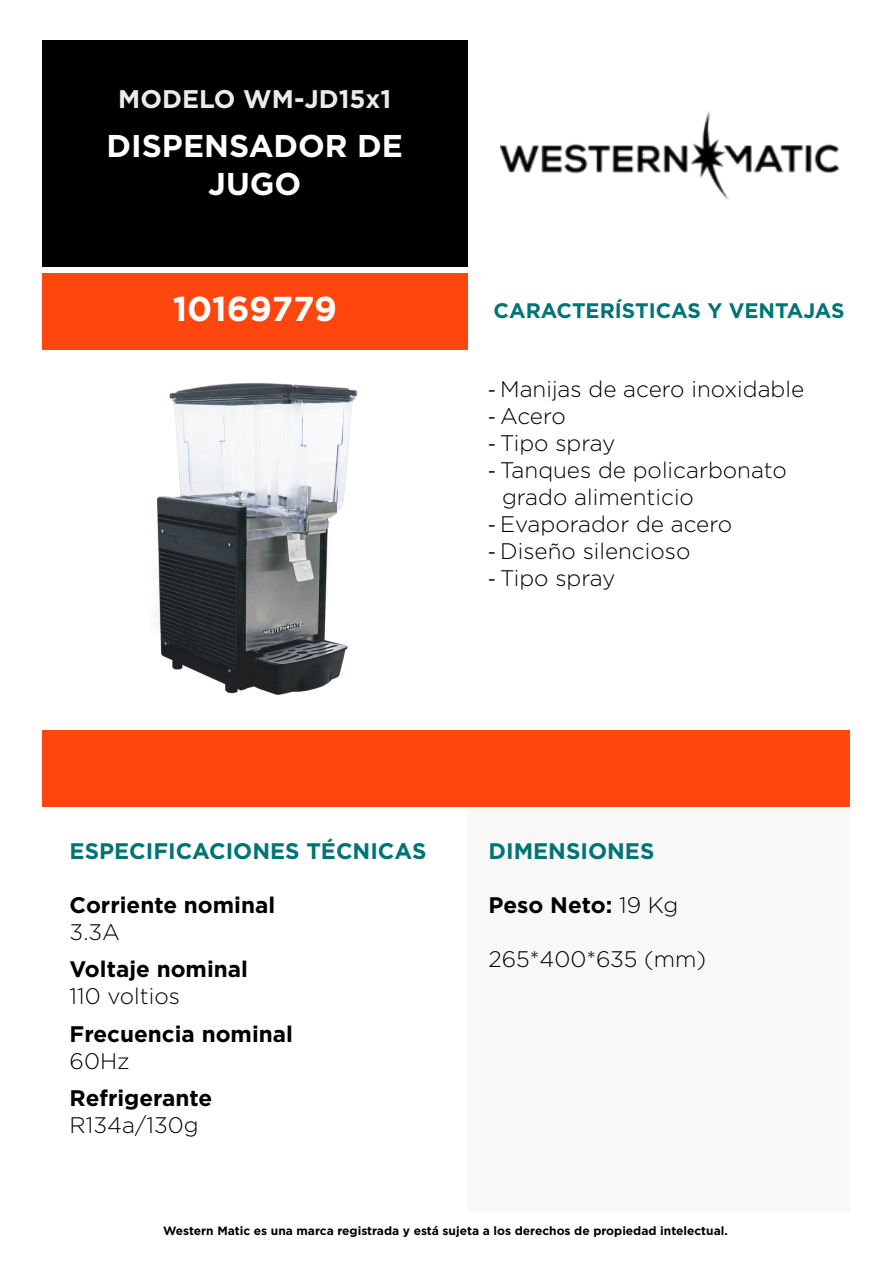
<style>
.page{position:relative;width:893px;height:1263px;background:#fff}
.page>*{position:absolute;margin:0;border:0;box-sizing:border-box;transform-origin:0 0}
.t1{font:700 34.5px "Gotham";letter-spacing:-.005em;color:#fff}
.t2{font:700 31.5px/37.8px "Gotham";color:#fff;text-align:center}
.t3{font:700 25.5px "Gotham";color:#e9ecea}
.t4{font:300 22.5px/27px "Gotham";color:#000001}
.t5{font:700 22.5px "Gotham";color:#000001}
.t6{font:700 22.5px "Gotham";color:#007474}
.t7{font:700 21px "Gotham";color:#007474}
.t8{font:700 12px "Gotham";color:#000001}
.s1{font-family:"Myriad Pro";font-weight:400}
.s2{font-weight:300}
</style>
<div class="page">
<div style="left:42px;top:41px;width:425px;height:226px;background:#000001"></div>
<div style="left:42px;top:274px;width:425px;height:76px;background:#ff460f"></div>
<div style="left:467px;top:809px;width:383px;height:403px;background:#f7f8f7"></div>
<img style="left:500px;top:111px;width:338px;height:88px">
<div style="left:42px;top:731px;width:808px;height:76px;background:#ff460f"></div>
<img style="left:153px;top:382px;width:205px;height:313px">
<p class="t3" style="left:118px;top:82px;width:274px">MODELO WM-JD15x1</p>
<h2 class="t2" style="left:107px;top:127px;width:298px">DISPENSADOR DE<br>JUGO</h2>
<h1 class="t1" style="left:173px;top:286px;width:166px">10169779</h1>
<p class="t7" style="left:494px;top:296px;width:352px">CARACTERÍSTICAS Y VENTAJAS</p>
<p class="t4" style="left:488px;top:375px;width:317px"><span class="s1">-</span> Manijas de acero inoxidable</p>
<p class="t4" style="left:488px;top:402px;width:79px"><span class="s1">-</span> Acero</p>
<p class="t4" style="left:488px;top:429px;width:129px"><span class="s1">-</span> Tipo spray</p>
<p class="t4" style="left:502px;top:456px;width:286px;text-indent:-14px"><span class="s1">-</span> Tanques de policarbonato grado alimenticio</p>
<p class="t4" style="left:488px;top:510px;width:245px"><span class="s1">-</span> Evaporador de acero</p>
<p class="t4" style="left:488px;top:537px;width:203px"><span class="s1">-</span> Diseño silencioso</p>
<p class="t4" style="left:488px;top:564px;width:129px"><span class="s1">-</span> Tipo spray</p>
<p class="t6" style="left:70px;top:836px;width:358px">ESPECIFICACIONES TÉCNICAS</p>
<p class="t5" style="left:70px;top:890px;width:207px">Corriente nominal</p>
<p class="t4" style="left:70px;top:918px;width:52px">3.3A</p>
<p class="t5" style="left:70px;top:954px;width:180px">Voltaje nominal</p>
<p class="t4" style="left:70px;top:982px;width:112px">110 voltios</p>
<p class="t5" style="left:70px;top:1019px;width:225px">Frecuencia nominal</p>
<p class="t4" style="left:70px;top:1047px;width:61px">60Hz</p>
<p class="t5" style="left:70px;top:1083px;width:144px">Refrigerante</p>
<p class="t4" style="left:70px;top:1111px;width:130px">R134a/130g</p>
<p class="t6" style="left:488px;top:836px;width:167px">DIMENSIONES</p>
<p class="t5" style="left:488px;top:890px;width:191px">Peso Neto: <span class="s2">19 Kg</span></p>
<p class="t4" style="left:488px;top:945px;width:219px">265*400*635 (mm)</p>
<p class="t8" style="left:163px;top:1223px;width:566px">Western Matic es una marca registrada y está sujeta a los derechos de propiedad intelectual.</p>
</div>
